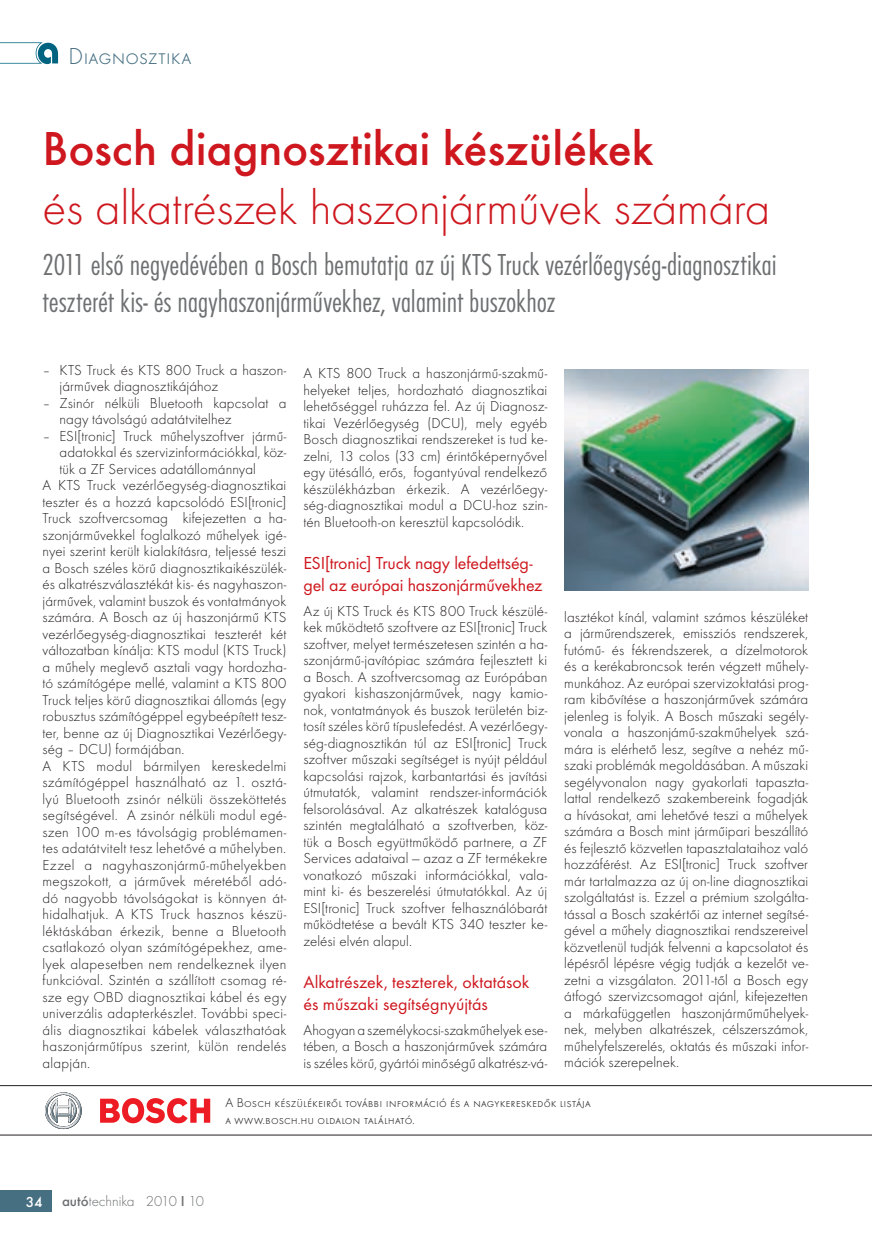
<style>
.page{position:relative;width:872px;height:1246px;background:#fff}
.page>*{position:absolute;margin:0;border:0;box-sizing:border-box;transform-origin:0 0}
.t1{font:300 49.5px "Futura TOT";letter-spacing:-.01em;color:#ce171e}
.t2{font:500 49.5px "Futura TOT";letter-spacing:-.005em;color:#ce171e}
.t3{font:31.5px/37.8px "Futura TOT Lig Con";letter-spacing:-.005em;color:#6d6f71}
.t4{font:300 24px "Futura TOT";color:#466f82}
.t5{font:18px/21.6px "Futura TOT Boo";letter-spacing:-.005em;color:#ce171e}
.t6{font:300 15px/16.5px "Futura TOT";letter-spacing:.01em;color:#231f20;text-align:justify}
.t7{font:300 15px "Futura TOT";color:#6d6f71}
.t8{font:500 15px "Futura TOT";color:#fff}
.t9{font:300 13.5px/16.5px "Futura TOT";letter-spacing:.03em;color:#231f20}
.s1{font-weight:500}
</style>
<div class="page">
<div style="left:0;top:1191px;width:51px;height:21px;background:#466f82"></div>
<svg style="left:0;top:42px;width:58px;height:22px"></svg>
<svg style="left:45px;top:1092px;width:37px;height:37px"></svg>
<svg style="left:100px;top:1098px;width:110px;height:25px"></svg>
<hr style="left:0;top:1085px;width:872px;height:1px;background:#231f20">
<hr style="left:0;top:1135px;width:872px;height:1px;background:#231f20">
<img style="left:564px;top:369px;width:244px;height:221px">
<h3 class="t4" style="left:68px;top:43px;width:125px">Diagnosztika</h3>
<h1 class="t2" style="left:43px;top:119px;width:612px">Bosch diagnosztikai készülékek</h1>
<h1 class="t1" style="left:43px;top:180px;width:729px">és alkatrészek haszonjárművek számára</h1>
<h2 class="t3" style="left:43px;top:245px;width:735px">2011 első negyedévében a Bosch bemutatja az új KTS Truck vezérlőegység-diagnosztikai teszterét kis- és nagyhaszonjárművekhez, valamint buszokhoz</h2>
<p class="t6" style="left:60px;top:362px;width:228px;text-indent:-17px">– KTS Truck és KTS 800 Truck a haszon&shy;járművek diagnosztikájához</p>
<p class="t6" style="left:60px;top:395px;width:228px;text-indent:-17px">– Zsinór nélküli Bluetooth kapcsolat a nagy távolságú adatátvitelhez</p>
<p class="t6" style="left:43px;top:428px;width:245px">– ESI[tronic] Truck műhelyszoftver jármű-</p>
<p class="t6" style="left:60px;top:444px;width:228px">adatokkal és szervizinformációkkal, köz-</p>
<p class="t6" style="left:60px;top:461px;width:198px">tük a ZF Services adatállománnyal</p>
<p class="t6" style="left:43px;top:477px;width:245px">A KTS Truck vezérlőegység-diagnosztikai</p>
<p class="t6" style="left:43px;top:494px;width:245px">teszter és a hozzá kapcsolódó ESI[tronic]</p>
<p class="t6" style="left:43px;top:510px;width:245px">Truck szoftvercsomag kifejezetten a ha-</p>
<p class="t6" style="left:43px;top:527px;width:245px">szonjárművekkel foglalkozó műhelyek igé-</p>
<p class="t6" style="left:43px;top:543px;width:245px">nyei szerint került kialakításra, teljessé teszi</p>
<p class="t6" style="left:43px;top:560px;width:245px">a Bosch széles körű diagnosztikaikészülék-</p>
<p class="t6" style="left:43px;top:576px;width:245px">és alkatrészválasztékát kis- és nagyhaszon-</p>
<p class="t6" style="left:43px;top:593px;width:245px">járművek, valamint buszok és vontatmányok</p>
<p class="t6" style="left:43px;top:609px;width:245px">számára. A Bosch az új haszonjármű KTS</p>
<p class="t6" style="left:43px;top:626px;width:245px">vezérlőegység-diagnosztikai teszterét két</p>
<p class="t6" style="left:43px;top:642px;width:245px">változatban kínálja: KTS modul (KTS Truck)</p>
<p class="t6" style="left:43px;top:659px;width:245px">a műhely meglevő asztali vagy hordozha-</p>
<p class="t6" style="left:43px;top:675px;width:245px">tó számítógépe mellé, valamint a KTS 800</p>
<p class="t6" style="left:43px;top:692px;width:245px">Truck teljes körű diagnosztikai állomás (egy</p>
<p class="t6" style="left:43px;top:708px;width:245px">robusztus számítógéppel egybeépített tesz-</p>
<p class="t6" style="left:43px;top:725px;width:245px">ter, benne az új Diagnosztikai Vezérlőegy-</p>
<p class="t6" style="left:43px;top:741px;width:143px">ség – DCU) formájában.</p>
<p class="t6" style="left:43px;top:758px;width:245px">A KTS modul bármilyen kereskedelmi</p>
<p class="t6" style="left:43px;top:774px;width:245px">számítógéppel használható az 1. osztá-</p>
<p class="t6" style="left:43px;top:791px;width:245px">lyú Bluetooth zsinór nélküli összeköttetés</p>
<p class="t6" style="left:43px;top:807px;width:245px">segítségével. A zsinór nélküli modul egé-</p>
<p class="t6" style="left:43px;top:824px;width:245px">szen 100 m-es távolságig problémamen-</p>
<p class="t6" style="left:43px;top:840px;width:245px">tes adatátvitelt tesz lehetővé a műhelyben.</p>
<p class="t6" style="left:43px;top:857px;width:245px">Ezzel a nagyhaszonjármű-műhelyekben</p>
<p class="t6" style="left:43px;top:873px;width:245px">megszokott, a járművek méretéből adó-</p>
<p class="t6" style="left:43px;top:890px;width:245px">dó nagyobb távolságokat is könnyen át-</p>
<p class="t6" style="left:43px;top:906px;width:245px">hidalhatjuk. A KTS Truck hasznos készü-</p>
<p class="t6" style="left:43px;top:923px;width:245px">léktáskában érkezik, benne a Bluetooth</p>
<p class="t6" style="left:43px;top:939px;width:245px">csatlakozó olyan számítógépekhez, ame-</p>
<p class="t6" style="left:43px;top:956px;width:245px">lyek alapesetben nem rendelkeznek ilyen</p>
<p class="t6" style="left:43px;top:972px;width:245px">funkcióval. Szintén a szállított csomag ré-</p>
<p class="t6" style="left:43px;top:989px;width:245px">sze egy OBD diagnosztikai kábel és egy</p>
<p class="t6" style="left:43px;top:1005px;width:245px">univerzális adapterkészlet. További speci-</p>
<p class="t6" style="left:43px;top:1022px;width:245px">ális diagnosztikai kábelek választhatóak</p>
<p class="t6" style="left:43px;top:1038px;width:245px">haszonjárműtípus szerint, külön rendelés</p>
<p class="t6" style="left:43px;top:1055px;width:49px">alapján.</p>
<p class="t6" style="left:303px;top:365px;width:245px">A KTS 800 Truck a haszonjármű-szakmű&shy;helyeket teljes, hordozható diagnosztikai lehetőséggel ruházza fel. Az új Diagnosz&shy;tikai Vezérlőegység (DCU), mely egyéb Bosch diagnosztikai rendszereket is tud ke&shy;zelni, 13 colos (33 cm) érintőképernyővel egy ütésálló, erős, fogantyúval rendelkező készülékházban érkezik. A vezérlőegy&shy;ség-diagnosztikai modul a DCU-hoz szin&shy;tén Bluetooth-on keresztül kapcsolódik.</p>
<p class="t5" style="left:303px;top:552px;width:241px">ESI[tronic] Truck nagy lefedettség&shy;gel az európai haszonjárművekhez</p>
<p class="t6" style="left:303px;top:603px;width:245px">Az új KTS Truck és KTS 800 Truck készülé&shy;kek működtető szoftvere az ESI[tronic] Truck szoftver, melyet természetesen szintén a ha&shy;szonjármű-javítópiac számára fejlesztett ki a Bosch. A szoftvercsomag az Európában gyakori kishaszonjárművek, nagy kamio&shy;nok, vontatmányok és buszok területén biz&shy;tosít széles körű típuslefedést. A vezérlőegy&shy;ség-diagnosztikán túl az ESI[tronic] Truck szoftver műszaki segítséget is nyújt például kapcsolási rajzok, karbantartási és javítási útmutatók, valamint rendszer-információk felsorolásával. Az alkatrészek katalógusa szintén megtalálható a szoftverben, köz&shy;tük a Bosch együttműködő partnere, a ZF Services adataival — azaz a ZF termékekre vonatkozó műszaki információkkal, vala&shy;mint ki- és beszerelési útmutatókkal. Az új ESI[tronic] Truck szoftver felhasználóbarát működtetése a bevált KTS 340 teszter ke&shy;zelési elvén alapul.</p>
<p class="t5" style="left:303px;top:971px;width:227px">Alkatrészek, teszterek, oktatások és műszaki segítségnyújtás</p>
<p class="t6" style="left:303px;top:1022px;width:245px">Ahogyan a személykocsi-szakműhelyek ese&shy;tében, a Bosch a haszonjárművek számára is széles körű, gyártói minőségű alkatrész-vá-</p>
<p class="t6" style="left:564px;top:609px;width:245px">lasztékot kínál, valamint számos készüléket a járműrendszerek, emissziós rendszerek, futómű- és fékrendszerek, a dízelmotorok és a kerékabroncsok terén végzett műhely&shy;munkához. Az európai szervizoktatási prog&shy;ram kibővítése a haszonjárművek számára jelenleg is folyik. A Bosch műszaki segély&shy;vonala a haszonjámű-szakműhelyek szá&shy;mára is elérhető lesz, segítve a nehéz mű&shy;szaki problémák megoldásában. A műszaki segélyvonalon nagy gyakorlati tapaszta&shy;lattal rendelkező szakembereink fogadják a hívásokat, ami lehetővé teszi a műhelyek számára a Bosch mint járműipari beszállító és fejlesztő közvetlen tapasztalataihoz való hozzáférést. Az ESI[tronic] Truck szoftver már tartalmazza az új on-line diagnosztikai szolgáltatást is. Ezzel a prémium szolgálta&shy;tással a Bosch szakértői az internet segítsé&shy;gével a műhely diagnosztikai rendszereivel közvetlenül tudják felvenni a kapcsolatot és lépésről lépésre végig tudják a kezelőt ve&shy;zetni a vizsgálaton. 2011-től a Bosch egy átfogó szervizcsomagot ajánl, kifejezetten a márkafüggetlen haszonjárműműhelyek&shy;nek, melyben alkatrészek, célszerszámok, műhelyfelszerelés, oktatás és műszaki infor&shy;mációk szerepelnek.</p>
<p class="t9" style="left:225px;top:1095px;width:367px">A Bosch készülékeiről további információ és a nagykereskedők listája a www.bosch.hu oldalon található.</p>
<p class="t8" style="left:26px;top:1193px;width:18px">34</p>
<p class="t7" style="left:62px;top:1193px;width:144px"><span class="s1">autó</span>technika 2010 <span class="s1">I</span> 10</p>
</div>
